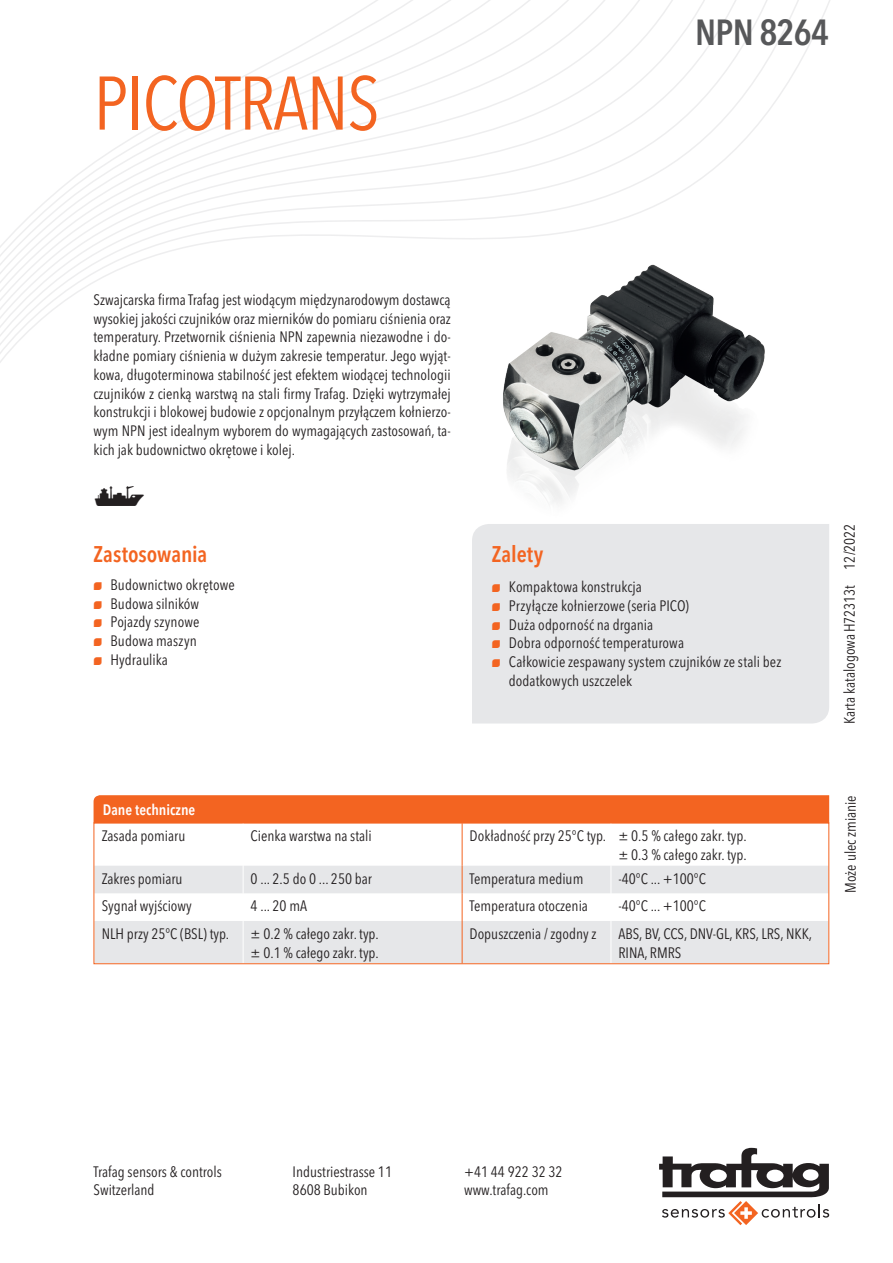
<style>
.page{position:relative;width:893px;height:1263px;background:#fff}
.page>*{position:absolute;margin:0;border:0;box-sizing:border-box;transform-origin:0 0}
.t1{font:condensed 75px "Avenir Next LT Pro";letter-spacing:-.02em;color:#f36421}
.t2{font:600 condensed 36px "Avenir Next LT Pro";letter-spacing:-.02em;color:#57585a}
.t3{font:27px "Trafag Pictos";color:#231f20}
.t4{font:600 condensed 22.5px "Avenir Next LT Pro";color:#f36421}
.t5{font:condensed 15px/18.8px "Avenir Next LT Pro";color:#231f20}
.t6{font:600 condensed 15px "Avenir Next LT Pro";color:#fff}
.s1{font-family:"Trafag Pictos";font-stretch:normal;font-size:10.5px;color:#f36421}
</style>
<div class="page">
<svg style="left:0;top:0;width:830px;height:363px"></svg>
<svg style="left:659px;top:1148px;width:170px;height:77px"></svg>
<div style="left:472px;top:524px;width:357px;height:199px;background:#e6e7e9"></div>
<img style="left:471px;top:232px;width:314px;height:314px">
<div style="left:94px;top:795px;width:735px;height:27px;background:#f36421"></div>
<svg style="left:96px;top:866px;width:731px;height:96px;fill:#e6e7e9"></svg>
<svg style="left:243px;top:866px;width:1px;height:55px"></svg>
<svg style="left:611px;top:866px;width:1px;height:55px"></svg>
<hr style="left:243px;top:921px;width:1px;height:42px;background:#fff">
<hr style="left:611px;top:921px;width:1px;height:42px;background:#fff">
<hr style="left:462px;top:823px;width:1px;height:43px;background:#f36421">
<svg style="left:462px;top:866px;width:1px;height:55px"></svg>
<hr style="left:462px;top:921px;width:1px;height:42px;background:#f36421">
<div style="left:94px;top:822px;width:735px;height:142px;border:1px solid #f36421"></div>
<h1 class="t1" style="left:94px;top:58px;width:288px">PICOTRANS</h1>
<h2 class="t2" style="left:695px;top:10px;width:135px">NPN 8264</h2>
<p class="t5" style="left:94px;top:290px;width:359px;text-align:justify">Szwajcarska firma Trafag jest wiodącym międzynarodowym dostawcą wysokiej jakości czujników oraz mierników do pomiaru ciśnienia oraz temperatury. Przetwornik ciśnienia NPN zapewnia niezawodne i do&shy;kładne pomiary ciśnienia w dużym zakresie temperatur. Jego wyjąt&shy;kowa, długoterminowa stabilność jest efektem wiodącej technologii czujników z cienką warstwą na stali firmy Trafag. Dzięki wytrzymałej konstrukcji i blokowej budowie z opcjonalnym przyłączem kołnierzo&shy;wym NPN jest idealnym wyborem do wymagających zastosowań, ta&shy;kich jak budownictwo okrętowe i kolej.</p>
<h3 class="t3" style="left:94px;top:483px;width:54px">s</h3>
<h3 class="t4" style="left:94px;top:540px;width:115px">Zastosowania</h3>
<p class="t5" style="left:94px;top:575px;width:143px"><span class="s1">N</span> Budownictwo okrętowe<br><span class="s1">N</span> Budowa silników<br><span class="s1">N</span> Pojazdy szynowe<br><span class="s1">N</span> Budowa maszyn<br><span class="s1">N</span> Hydraulika</p>
<h3 class="t4" style="left:492px;top:541px;width:53px">Zalety</h3>
<p class="t5" style="left:492px;top:577px;width:152px"><span class="s1">N</span> Kompaktowa konstrukcja</p>
<p class="t5" style="left:492px;top:596px;width:199px"><span class="s1">N</span> Przyłącze kołnierzowe (seria PICO)</p>
<p class="t5" style="left:492px;top:615px;width:163px"><span class="s1">N</span> Duża odporność na drgania</p>
<p class="t5" style="left:492px;top:634px;width:194px"><span class="s1">N</span> Dobra odporność temperaturowa</p>
<p class="t5" style="left:492px;top:652px;width:291px"><span class="s1">N</span> Całkowicie zespawany system czujników ze stali bez</p>
<p class="t5" style="left:509px;top:671px;width:125px">dodatkowych uszczelek</p>
<p class="t6" style="left:103px;top:800px;width:94px">Dane techniczne</p>
<p class="t5" style="left:102px;top:827px;width:85px">Zasada pomiaru</p>
<p class="t5" style="left:251px;top:827px;width:123px">Cienka warstwa na stali</p>
<p class="t5" style="left:470px;top:827px;width:278px;text-align:right">Dokładność przy 25°C typ. ± 0.5 % całego zakr. typ. ± 0.3 % całego zakr. typ.</p>
<p class="t5" style="left:102px;top:869px;width:82px">Zakres pomiaru</p>
<p class="t5" style="left:251px;top:869px;width:123px">0 ... 2.5 do 0 ... 250 bar</p>
<p class="t5" style="left:470px;top:869px;width:115px">Temperatura medium</p>
<p class="t5" style="left:618px;top:869px;width:89px">-40°C ... +100°C</p>
<p class="t5" style="left:102px;top:897px;width:92px">Sygnał wyjściowy</p>
<p class="t5" style="left:251px;top:897px;width:58px">4 ... 20 mA</p>
<p class="t5" style="left:470px;top:897px;width:120px">Temperatura otoczenia</p>
<p class="t5" style="left:618px;top:897px;width:89px">-40°C ... +100°C</p>
<p class="t5" style="left:102px;top:924px;width:129px">NLH przy 25°C (BSL) typ.</p>
<p class="t5" style="left:251px;top:924px;width:130px">± 0.2 % całego zakr. typ. ± 0.1 % całego zakr. typ.</p>
<p class="t5" style="left:470px;top:924px;width:129px">Dopuszczenia / zgodny z</p>
<p class="t5" style="left:618px;top:924px;width:195px">ABS, BV, CCS, DNV-GL, KRS, LRS, NKK,<br>RINA, RMRS</p>
<p class="t5" style="left:840px;top:724px;width:202px;rotate:-90deg">Karta katalogowaH72313t 12/2022</p>
<p class="t5" style="left:841px;top:893px;width:99px;rotate:-90deg">Może ulec zmianie</p>
<p class="t5" style="left:94px;top:1162px;width:130px">Trafag sensors &amp; controls<br>Switzerland</p>
<p class="t5" style="left:293px;top:1162px;width:101px">Industriestrasse 11<br>8608 Bubikon</p>
<p class="t5" style="left:464px;top:1162px;width:100px">+41 44 922 32 32 www.trafag.com</p>
</div>
